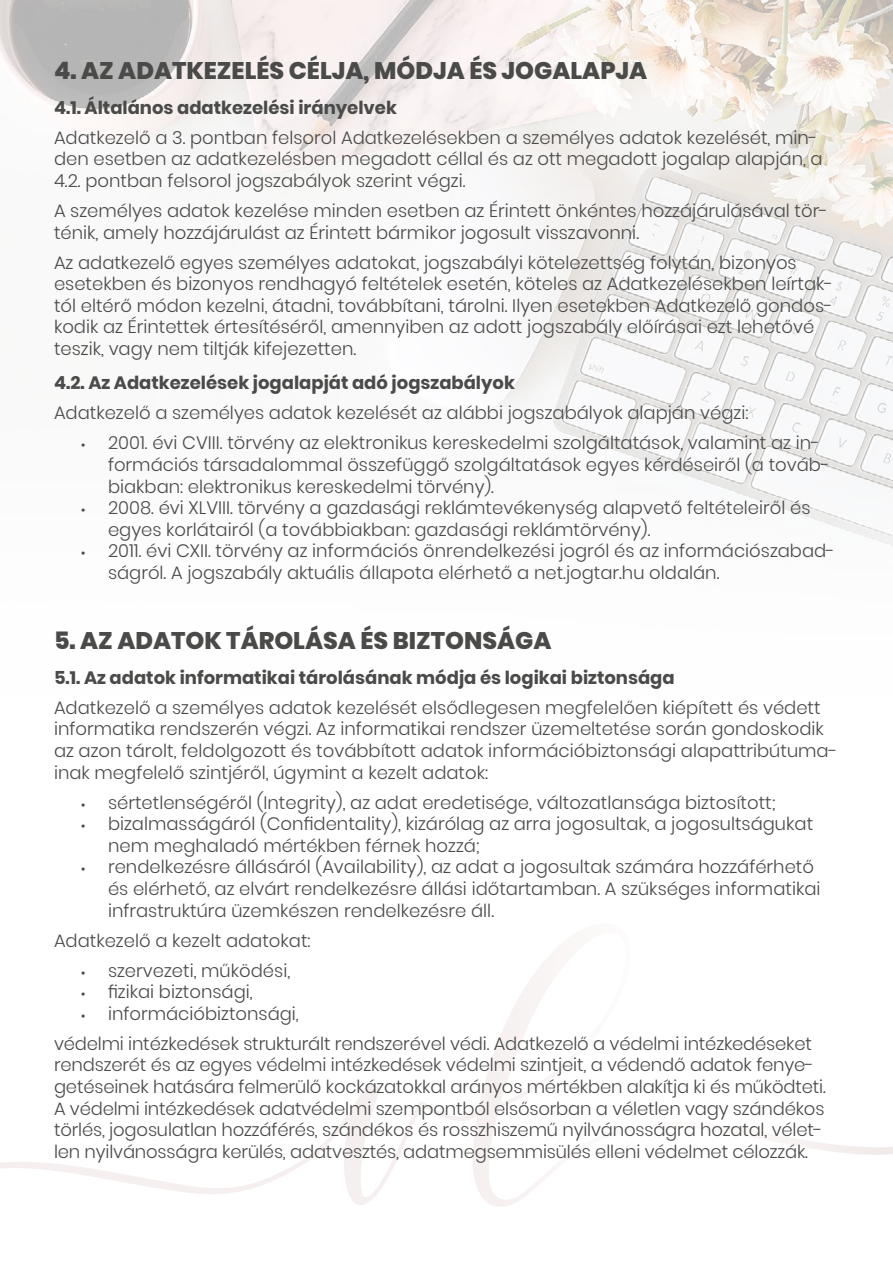
<style>
.page{position:relative;width:893px;height:1263px;background:#fff}
.page>*{position:absolute;margin:0;border:0;box-sizing:border-box;transform-origin:0 0}
.t1{font:800 24px "Poppins";color:#4a4a49}
.t2{font:300 18px/21.6px "Poppins";color:#4a4a49}
.t3{font:700 18px "Poppins";color:#4a4a49}
.s1{font-family:"Myriad Pro";font-weight:400;font-size:15px}
</style>
<div class="page">
<img style="left:0;top:0;width:893px;height:546px">
<svg style="left:0;top:1085px;width:472px;height:120px"></svg>
<svg style="left:472px;top:960px;width:421px;height:247px"></svg>
<h1 class="t1" style="left:54px;top:57px;width:595px">4. AZ ADATKEZELÉS CÉLJA, MÓDJA ÉS JOGALAPJA</h1>
<p class="t3" style="left:54px;top:97px;width:344px">4.1. Általános adatkezelési irányelvek</p>
<p class="t2" style="left:54px;top:127px;width:770px">Adatkezelő a 3. pontban felsorol Adatkezelésekben a személyes adatok kezelését, min&shy;den esetben az adatkezelésben megadott céllal és az ott megadott jogalap alapján, a<br>4.2. pontban felsorol jogszabályok szerint végzi.</p>
<p class="t2" style="left:54px;top:200px;width:776px">A személyes adatok kezelése minden esetben az Érintett önkéntes hozzájárulásával tör&shy;ténik, amely hozzájárulást az Érintett bármikor jogosult visszavonni.</p>
<p class="t2" style="left:54px;top:252px;width:781px">Az adatkezelő egyes személyes adatokat, jogszabályi kötelezettség folytán, bizonyos esetekben és bizonyos rendhagyó feltételek esetén, köteles az Adatkezelésekben leírtak&shy;tól eltérő módon kezelni, átadni, továbbítani, tárolni. Ilyen esetekben Adatkezelő gondos&shy;kodik az Érintettek értesítéséről, amennyiben az adott jogszabály előírásai ezt lehetővé teszik, vagy nem tiltják kifejezetten.</p>
<p class="t3" style="left:54px;top:373px;width:462px">4.2. Az Adatkezelések jogalapját adó jogszabályok</p>
<p class="t2" style="left:54px;top:402px;width:696px">Adatkezelő a személyes adatok kezelését az alábbi jogszabályok alapján végzi:</p>
<p class="t2" style="left:108px;top:432px;width:723px;text-indent:-27px"><span class="s1">•</span> 2001. évi CVIII. törvény az elektronikus kereskedelmi szolgáltatások, valamint az in&shy;formációs társadalommal összefüggő szolgáltatások egyes kérdéseiről (a továb&shy;biakban: elektronikus kereskedelmi törvény).</p>
<p class="t2" style="left:108px;top:497px;width:704px;text-indent:-27px"><span class="s1">•</span> 2008. évi XLVIII. törvény a gazdasági reklámtevékenység alapvető feltételeiről és egyes korlátairól (a továbbiakban: gazdasági reklámtörvény).</p>
<p class="t2" style="left:108px;top:540px;width:729px;text-indent:-27px"><span class="s1">•</span> 2011. évi CXII. törvény az információs önrendelkezési jogról és az információszabad&shy;ságról. A jogszabály aktuális állapota elérhető a net.jogtar.hu oldalán.</p>
<h1 class="t1" style="left:54px;top:627px;width:499px">5. AZ ADATOK TÁROLÁSA ÉS BIZTONSÁGA</h1>
<p class="t3" style="left:54px;top:667px;width:622px">5.1. Az adatok informatikai tárolásának módja és logikai biztonsága</p>
<p class="t2" style="left:54px;top:697px;width:785px">Adatkezelő a személyes adatok kezelését elsődlegesen megfelelően kiépített és védett informatika rendszerén végzi. Az informatikai rendszer üzemeltetése során gondoskodik az azon tárolt, feldolgozott és továbbított adatok információbiztonsági alapattribútuma&shy;inak megfelelő szintjéről, úgymint a kezelt adatok:</p>
<p class="t2" style="left:81px;top:791px;width:696px"><span class="s1">•</span> sértetlenségéről (Integrity), az adat eredetisége, változatlansága biztosított;</p>
<p class="t2" style="left:108px;top:813px;width:707px;text-indent:-27px"><span class="s1">•</span> bizalmasságáról (Confidentality), kizárólag az arra jogosultak, a jogosultságukat nem meghaladó mértékben férnek hozzá;</p>
<p class="t2" style="left:108px;top:856px;width:714px;text-indent:-27px"><span class="s1">•</span> rendelkezésre állásáról (Availability), az adat a jogosultak számára hozzáférhető és elérhető, az elvárt rendelkezésre állási időtartamban. A szükséges informatikai infrastruktúra üzemkészen rendelkezésre áll.</p>
<p class="t2" style="left:54px;top:929px;width:258px">Adatkezelő a kezelt adatokat:</p>
<p class="t2" style="left:81px;top:959px;width:211px"><span class="s1">•</span> szervezeti, működési,</p>
<p class="t2" style="left:81px;top:981px;width:173px"><span class="s1">•</span> fizikai biztonsági,</p>
<p class="t2" style="left:54px;top:998px;width:760px;line-height:30px;text-indent:27px"><span class="s1">•</span> információbiztonsági,<br>védelmi intézkedések strukturált rendszerével védi. Adatkezelő a védelmi intézkedéseket</p>
<p class="t2" style="left:54px;top:1054px;width:773px">rendszerét és az egyes védelmi intézkedések védelmi szintjeit, a védendő adatok fenye&shy;getéseinek hatására felmerülő kockázatokkal arányos mértékben alakítja ki és működteti.<br>A védelmi intézkedések adatvédelmi szempontból elsősorban a véletlen vagy szándékos törlés, jogosulatlan hozzáférés, szándékos és rosszhiszemű nyilvánosságra hozatal, vélet&shy;len nyilvánosságra kerülés, adatvesztés, adatmegsemmisülés elleni védelmet célozzák.</p>
</div>
